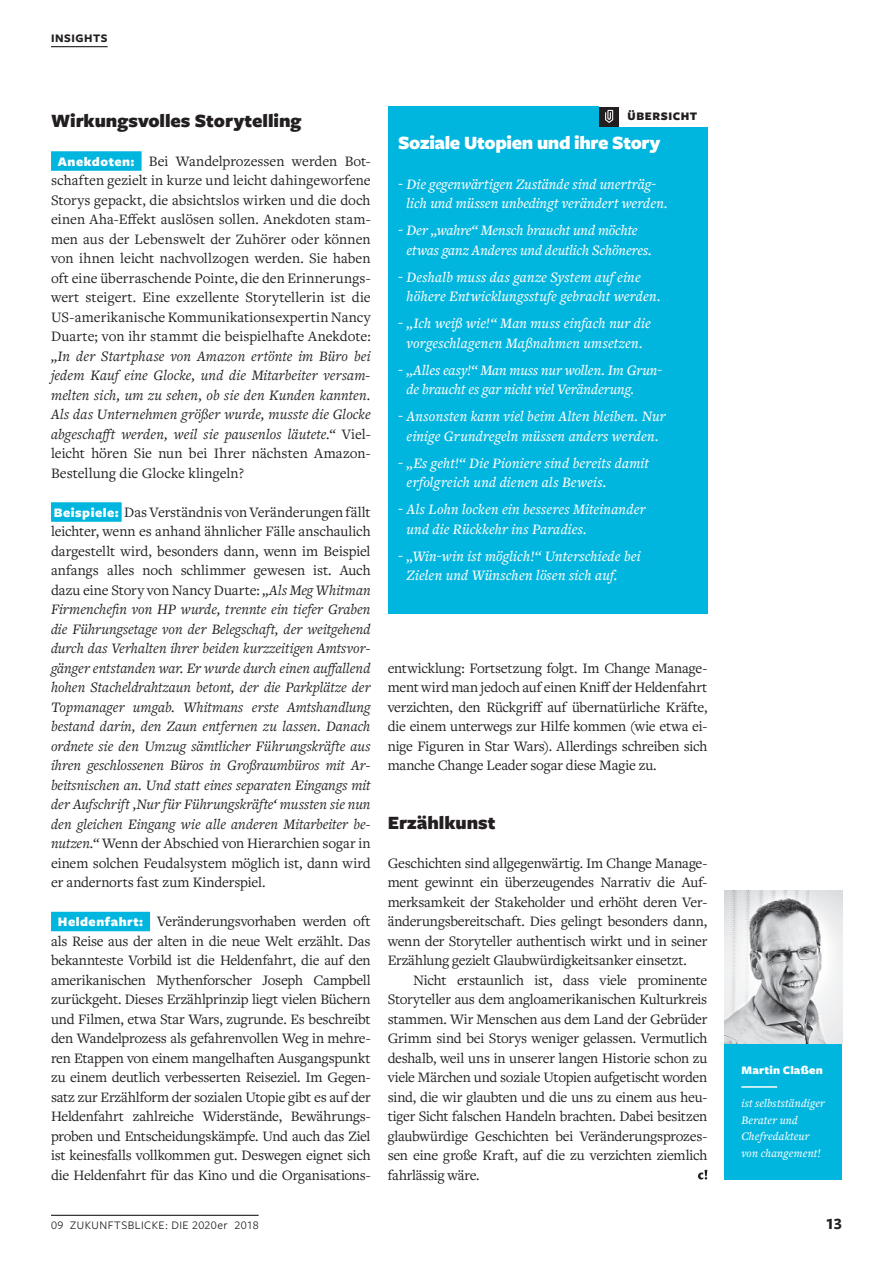
<style>
.page{position:relative;width:893px;height:1263px;background:#fff}
.page>*{position:absolute;margin:0;border:0;box-sizing:border-box;transform-origin:0 0}
.t1{font:900 19.5px "Freight Sans Pro";letter-spacing:-.005em;color:#231f20}
.t2{font:900 19.5px "Freight Sans Pro";letter-spacing:-.02em;color:#fff}
.t3{font:700 16.5px "Freight Sans Pro";color:#231f20}
.t4{font:15px/19.5px "Freight Text Pro";letter-spacing:-.005em;color:#231f20;text-align:justify}
.t5{font:italic 15px/19.5px "Freight Text Pro";color:#231f20;text-align:justify}
.t6{font:italic 500 15px/19.5px "Freight Text Pro";letter-spacing:.005em;color:#fff}
.t7{font:italic 500 15px/19.5px "Freight Text Pro";letter-spacing:-.015em;color:#fff}
.t8{font:italic 500 12px/16.5px "Freight Text Pro";letter-spacing:.015em;color:#fff}
.t9{font:12px "Freight Sans Pro";letter-spacing:.04em;color:#231f20}
.t10{font:900 12px "Freight Sans Pro";letter-spacing:.02em;color:#fff}
.t11{font:900 12px "Freight Sans Pro";letter-spacing:.05em;color:#231f20}
.t12{font:700 12px "Freight Sans Pro";letter-spacing:.05em;color:#231f20}
.s1{font-family:"Freight Sans Pro";font-weight:900;font-size:13.5px;color:#fff}
.s2{font-style:normal}
.s3{font-family:"Freight Sans Pro";font-weight:900;font-style:normal;font-size:13.5px;color:#fff}
.s4{font-weight:700;font-style:normal}
</style>
<div class="page">
<div style="left:388px;top:107px;width:319px;height:507px;background:#00b5de"></div>
<div style="left:599px;top:107px;width:20px;height:19px;background:#231f20"></div>
<svg style="left:605px;top:109px;width:9px;height:14px"></svg>
<div style="left:724px;top:1043px;width:118px;height:137px;background:#00b5de"></div>
<hr style="left:741px;top:1086px;width:36px;height:2px;background:#fff">
<img style="left:724px;top:891px;width:118px;height:152px">
<div style="left:619px;top:107px;width:88px;height:19px;background:#fff"></div>
<div style="left:51px;top:151px;width:91px;height:20px;background:#00b5de"></div>
<div style="left:51px;top:502px;width:71px;height:20px;background:#00b5de"></div>
<div style="left:51px;top:912px;width:99px;height:19px;background:#00b5de"></div>
<svg style="left:698px;top:1170px;width:9px;height:10px"></svg>
<hr style="left:51px;top:1215px;width:208px;height:1px;background:#231f20">
<hr style="left:51px;top:46px;width:57px;height:1px;background:#231f20">
<p class="t12" style="left:51px;top:30px;width:58px">INSIGHTS</p>
<h1 class="t1" style="left:51px;top:113px;width:252px">Wirkungsvolles Storytelling</h1>
<p class="t4" style="left:51px;top:152px;width:321px;text-align:center"><span class="s1">Anekdoten:</span> Bei Wandelprozessen werden Bot&shy;schaften gezielt in kurze und leicht dahingeworfene Storys gepackt, die absichtslos wirken und die doch einen Aha-Effekt auslösen sollen. Anekdoten stam&shy;men aus der Lebenswelt der Zuhörer oder können von ihnen leicht nachvollzogen werden. Sie haben oft eine überraschende Pointe, die den Erinnerungs&shy;wert steigert. Eine exzellente Storytellerin ist die US-amerikanische Kommunikationsexpertin Nancy Duarte; von ihr stammt die beispielhafte Anekdote:</p>
<p class="t5" style="left:51px;top:347px;width:321px">„In der Startphase von Amazon ertönte im Büro bei jedem Kauf eine Glocke, und die Mitarbeiter versam&shy;melten sich, um zu sehen, ob sie den Kunden kannten.<br>Als das Unternehmen größer wurde, musste die Glocke abgeschafft werden, weil sie pausenlos läutete.“ <span class="s2">Viel&shy;leicht hören Sie nun bei Ihrer nächsten Amazon-Bestellung die Glocke klingeln?</span></p>
<p class="t5" style="left:51px;top:503px;width:321px"><span class="s3">Beispiele:</span> <span class="s2">Das Verständnis von Veränderungen fällt leichter, wenn es anhand ähnlicher Fälle anschaulich dargestellt wird, besonders dann, wenn im Beispiel anfangs alles noch schlimmer gewesen ist. Auch dazu eine Story von Nancy Duarte:</span> „Als Meg Whitman Firmenchefin von HP wurde, trennte ein tiefer Graben die Führungsetage von der Belegschaft, der weitgehend durch das Verhalten ihrer beiden kurzzeitigen Amtsvor&shy;gänger entstanden war. Er wurde durch einen auffallend hohen Stacheldrahtzaun betont, der die Parkplätze der Topmanager umgab. Whitmans erste Amtshandlung bestand darin, den Zaun entfernen zu lassen. Danach ordnete sie den Umzug sämtlicher Führungskräfte aus ihren geschlossenen Büros in Großraumbüros mit Ar&shy;beitsnischen an. Und statt eines separaten Eingangs mit der Aufschrift ‚Nur für Führungskräfte‘ mussten sie nun den gleichen Eingang wie alle anderen Mitarbeiter be&shy;nutzen.“ <span class="s2">Wenn der Abschied von Hierarchien sogar in einem solchen Feudalsystem möglich ist, dann wird er andernorts fast zum Kinderspiel.</span></p>
<p class="t4" style="left:51px;top:913px;width:321px;text-align:center"><span class="s1">Heldenfahrt:</span> Veränderungsvorhaben werden oft als Reise aus der alten in die neue Welt erzählt. Das bekannteste Vorbild ist die Heldenfahrt, die auf den amerikanischen Mythenforscher Joseph Campbell zurückgeht. Dieses Erzählprinzip liegt vielen Büchern und Filmen, etwa Star Wars, zugrunde. Es beschreibt den Wandelprozess als gefahrenvollen Weg in mehre&shy;ren Etappen von einem mangelhaften Ausgangspunkt zu einem deutlich verbesserten Reiseziel. Im Gegen&shy;satz zur Erzählform der sozialen Utopie gibt es auf der Heldenfahrt zahlreiche Widerstände, Bewährungs&shy;proben und Entscheidungskämpfe. Und auch das Ziel ist keinesfalls vollkommen gut. Deswegen eignet sich die Heldenfahrt für das Kino und die Organisations-</p>
<p class="t11" style="left:627px;top:112px;width:71px">ÜBERSICHT</p>
<h1 class="t2" style="left:398px;top:136px;width:264px">Soziale Utopien und ihre Story</h1>
<p class="t6" style="left:406px;top:176px;width:263px;text-indent:-8px"><span class="s4">-</span> Die gegenwärtigen Zustände sind unerträg&shy;lich und müssen unbedingt verändert werden.</p>
<p class="t7" style="left:406px;top:222px;width:247px;text-indent:-8px"><span class="s4">-</span> Der „wahre“ Mensch braucht und möchte etwas ganz Anderes und deutlich Schöneres.</p>
<p class="t6" style="left:406px;top:269px;width:256px;text-indent:-8px"><span class="s4">-</span> Deshalb muss das ganze System auf eine höhere Entwicklungsstufe gebracht werden.</p>
<p class="t6" style="left:398px;top:315px;width:254px;text-align:center"><span class="s4">-</span> „Ich weiß wie!“ Man muss einfach nur die vorgeschlagenen Maßnahmen umsetzen.</p>
<p class="t6" style="left:406px;top:362px;width:257px;text-indent:-8px"><span class="s4">-</span> „Alles easy!“ Man muss nur wollen. Im Grun&shy;de braucht es gar nicht viel Veränderung.</p>
<p class="t6" style="left:398px;top:408px;width:269px;text-align:center"><span class="s4">-</span> Ansonsten kann viel beim Alten bleiben. Nur einige Grundregeln müssen anders werden.</p>
<p class="t6" style="left:406px;top:455px;width:244px;text-indent:-8px"><span class="s4">-</span> „Es geht!“ Die Pioniere sind bereits damit erfolgreich und dienen als Beweis.</p>
<p class="t6" style="left:406px;top:501px;width:241px;text-indent:-8px"><span class="s4">-</span> Als Lohn locken ein besseres Miteinander und die Rückkehr ins Paradies.</p>
<p class="t6" style="left:406px;top:548px;width:236px;text-indent:-8px"><span class="s4">-</span> „Win-win ist möglich!“ Unterschiede bei<br>Zielen und Wünschen lösen sich auf.</p>
<p class="t4" style="left:388px;top:659px;width:321px">entwicklung: Fortsetzung folgt. Im Change Manage&shy;ment wird man jedoch auf einen Kniff der Heldenfahrt verzichten, den Rückgriff auf übernatürliche Kräfte, die einem unterwegs zur Hilfe kommen (wie etwa ei&shy;nige Figuren in Star Wars). Allerdings schreiben sich manche Change Leader sogar diese Magie zu.</p>
<h1 class="t1" style="left:388px;top:815px;width:109px">Erzählkunst</h1>
<p class="t4" style="left:388px;top:854px;width:321px">Geschichten sind allgegenwärtig. Im Change Manage&shy;ment gewinnt ein überzeugendes Narrativ die Auf&shy;merksamkeit der Stakeholder und erhöht deren Ver&shy;änderungsbereitschaft. Dies gelingt besonders dann, wenn der Storyteller authentisch wirkt und in seiner Erzählung gezielt Glaubwürdigkeitsanker einsetzt.</p>
<p class="t4" style="left:388px;top:971px;width:321px;text-indent:26px">Nicht erstaunlich ist, dass viele prominente Storyteller aus dem angloamerikanischen Kulturkreis stammen. Wir Menschen aus dem Land der Gebrüder Grimm sind bei Storys weniger gelassen. Vermutlich deshalb, weil uns in unserer langen Historie schon zu viele Märchen und soziale Utopien aufgetischt worden sind, die wir glaubten und die uns zu einem aus heu&shy;tiger Sicht falschen Handeln brachten. Dabei besitzen glaubwürdige Geschichten bei Veränderungsprozes&shy;sen eine große Kraft, auf die zu verzichten ziemlich fahrlässig wäre.</p>
<p class="t10" style="left:741px;top:1066px;width:83px">Martin Claßen</p>
<p class="t8" style="left:741px;top:1096px;width:85px">ist selbstständiger<br>Berater und<br>Chefredakteur von changement!</p>
<p class="t9" style="left:51px;top:1221px;width:209px">09 ZUKUNFTSBLICKE: DIE 2020er 2018</p>
<p class="t3" style="left:826px;top:1212px;width:18px">13</p>
</div>
